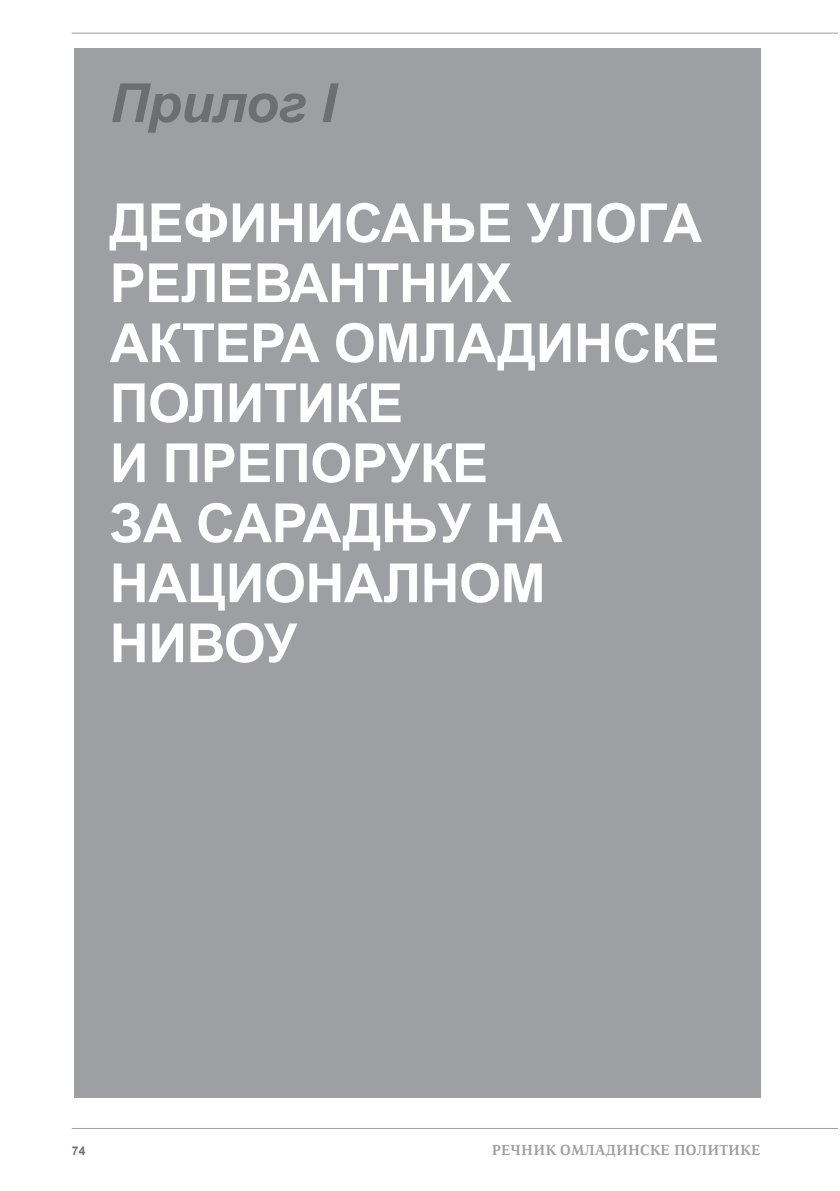
<style>
.page{position:relative;width:840px;height:1191px;background:#fff}
.page>*{position:absolute;margin:0;border:0;box-sizing:border-box;transform-origin:0 0}
.t1{font:700 54px/60px "Arial";letter-spacing:-.01em;color:#fff}
.t2{font:italic 700 54px "Arial";letter-spacing:-.01em;color:#6d6e71}
.t3{font:700 15px "Resavska BG";letter-spacing:.01em;color:#9d9fa2}
.t4{font:700 12px "Arial";color:#6d6e71}
</style>
<div class="page">
<hr style="left:72px;top:1128px;width:765px;height:1px;background:#9d9fa2">
<hr style="left:72px;top:33px;width:765px;height:1px;background:#9d9fa2">
<div style="left:74px;top:48px;width:686px;height:1049px;background:#9d9fa2"></div>
<p class="t2" style="left:110px;top:68px;width:227px">Прилог I</p>
<p class="t1" style="left:110px;top:195px;width:611px">ДЕФИНИСАЊЕ УЛОГА<br>РЕЛЕВАНТНИХ<br>АКТЕРА ОМЛАДИНСКЕ<br>ПОЛИТИКЕ<br>И ПРЕПОРУКЕ<br>ЗА САРАДЊУ НА<br>НАЦИОНАЛНОМ<br>НИВОУ</p>
<p class="t4" style="left:72px;top:1143px;width:15px">74</p>
<p class="t3" style="left:491px;top:1141px;width:270px">РЕЧНИК ОМЛАДИНСКЕ ПОЛИТИКЕ</p>
</div>
